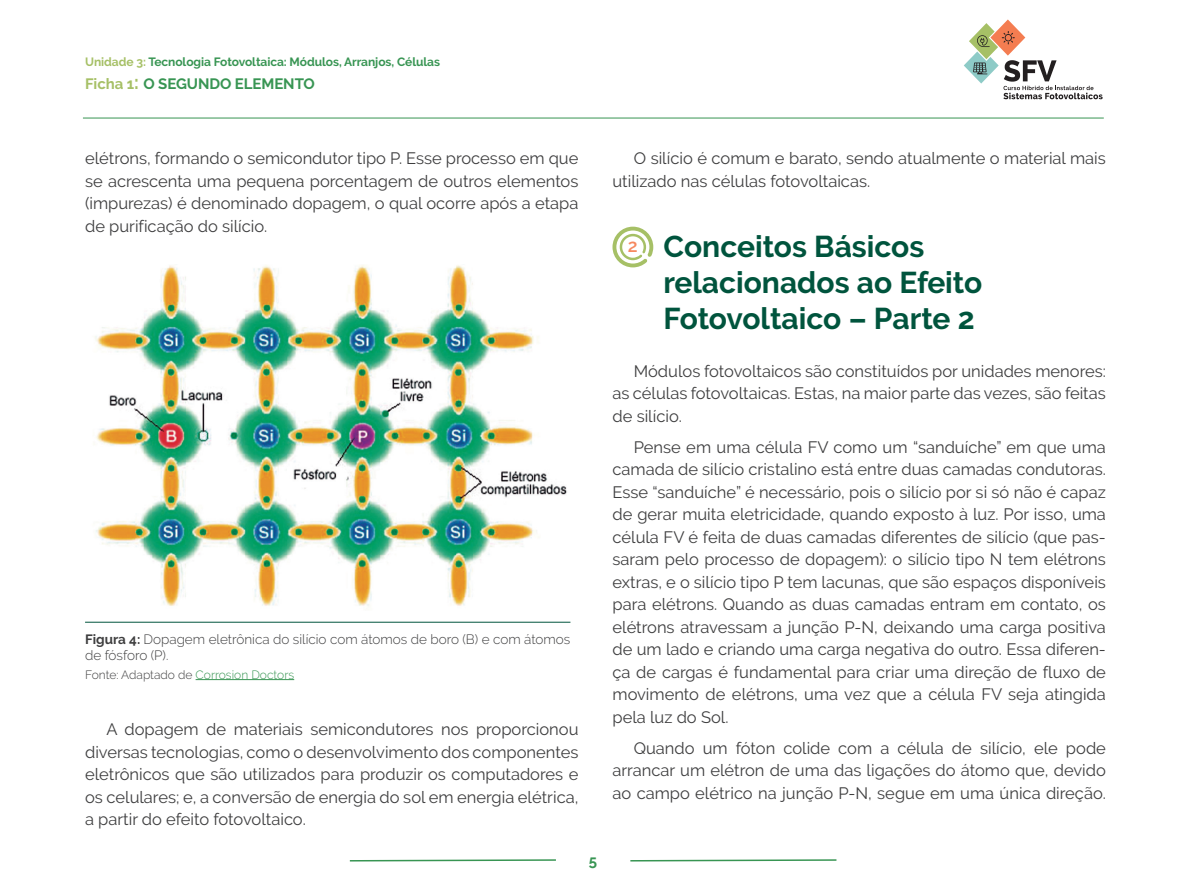
<style>
.page{position:relative;width:1191px;height:893px;background:#fff}
.page>*{position:absolute;margin:0;border:0;box-sizing:border-box;transform-origin:0 0}
.TIT_2_Secundario_rec{font:700 30px/36px "Raleway";color:#00543d}
.t1{font:600 18px "Raleway";color:#f68960}
.Texto_Corrido{font:16.5px/22.5px "Raleway";color:#3e3e3f;text-align:justify}
.t2{font:700 15px "Raleway";letter-spacing:-.005em;color:#389553}
.Legenda_linha_com_fo{font:300 13.5px/16.2px "Raleway";color:#3e3e3f}
.t3{font:700 12px "Raleway";letter-spacing:-.005em;color:#389553}
.Fonte_sem_linha{font:300 12px "Raleway";color:#3e3e3f}
.s1{color:#a6c066}
.s2{font-size:19.5px;color:#a6c066}
.s3{font-weight:700}
.s4{color:#389553}
</style>
<div class="page">
<svg style="left:964px;top:19px;width:138px;height:80px"></svg>
<hr style="left:83px;top:118px;width:1020px;height:1px;background:#389553">
<svg style="left:349px;top:859px;width:207px;height:3px"></svg>
<svg style="left:630px;top:859px;width:207px;height:3px"></svg>
<hr style="left:85px;top:622px;width:485px;height:1px;background:#00543d">
<hr style="left:196px;top:679px;width:98px;height:1px;background:#389553">
<img style="left:95px;top:265px;width:472px;height:341px">
<svg style="left:612px;top:227px;width:41px;height:40px"></svg>
<p class="t3" style="left:85px;top:54px;width:356px"><span class="s1">Unidade 3:</span> Tecnologia Fotovoltaica: Módulos, Arranjos, Células</p>
<p class="t2" style="left:85px;top:75px;width:231px"><span class="s1">Ficha 1</span><span class="s2">:</span> O SEGUNDO ELEMENTO</p>
<p class="Texto_Corrido" style="left:85px;top:147px;width:495px">elétrons, formando o semicondutor tipo P. Esse processo em que se acrescenta uma pequena porcentagem de outros elementos (impurezas) é denominado dopagem, o qual ocorre após a etapa de purificação do silício.</p>
<p class="Legenda_linha_com_fo" style="left:85px;top:631px;width:487px"><span class="s3">Figura 4:</span> Dopagem eletrônica do silício com átomos de boro (B) e com átomos de fósforo (P).</p>
<p class="Fonte_sem_linha" style="left:85px;top:667px;width:211px">Fonte: Adaptado de <span class="s4">Corrosion Doctors</span></p>
<p class="Texto_Corrido" style="left:85px;top:718px;width:495px;text-indent:21px">A dopagem de materiais semicondutores nos proporcionou diversas tecnologias, como o desenvolvimento dos componentes eletrônicos que são utilizados para produzir os computadores e os celulares; e, a conversão de energia do sol em energia elétrica, a partir do efeito fotovoltaico.</p>
<p class="t2" style="left:589px;top:852px;width:10px">5</p>
<p class="Texto_Corrido" style="left:612px;top:147px;width:495px;text-indent:21px">O silício é comum e barato, sendo atualmente o material mais utilizado nas células fotovoltaicas.</p>
<p class="TIT_2_Secundario_rec" style="left:663px;top:228px;width:320px">Conceitos Básicos relacionados ao Efeito<br>Fotovoltaico – Parte 2</p>
<p class="Texto_Corrido" style="left:612px;top:360px;width:495px;text-indent:21px">Módulos fotovoltaicos são constituídos por unidades menores: as células fotovoltaicas. Estas, na maior parte das vezes, são feitas de silício.</p>
<p class="Texto_Corrido" style="left:612px;top:436px;width:495px;text-indent:21px">Pense em uma célula FV como um “sanduíche” em que uma camada de silício cristalino está entre duas camadas condutoras.<br>Esse “sanduíche” é necessário, pois o silício por si só não é capaz de gerar muita eletricidade, quando exposto à luz. Por isso, uma célula FV é feita de duas camadas diferentes de silício (que pas&shy;saram pelo processo de dopagem): o silício tipo N tem elétrons extras, e o silício tipo P tem lacunas, que são espaços disponíveis para elétrons. Quando as duas camadas entram em contato, os elétrons atravessam a junção P-N, deixando uma carga positiva de um lado e criando uma carga negativa do outro. Essa diferen&shy;ça de cargas é fundamental para criar uma direção de fluxo de movimento de elétrons, uma vez que a célula FV seja atingida pela luz do Sol.</p>
<p class="Texto_Corrido" style="left:612px;top:737px;width:495px;text-indent:21px">Quando um fóton colide com a célula de silício, ele pode arrancar um elétron de uma das ligações do átomo que, devido ao campo elétrico na junção P-N, segue em uma única direção.</p>
<p class="t1" style="left:628px;top:235px;width:11px">2</p>
</div>
